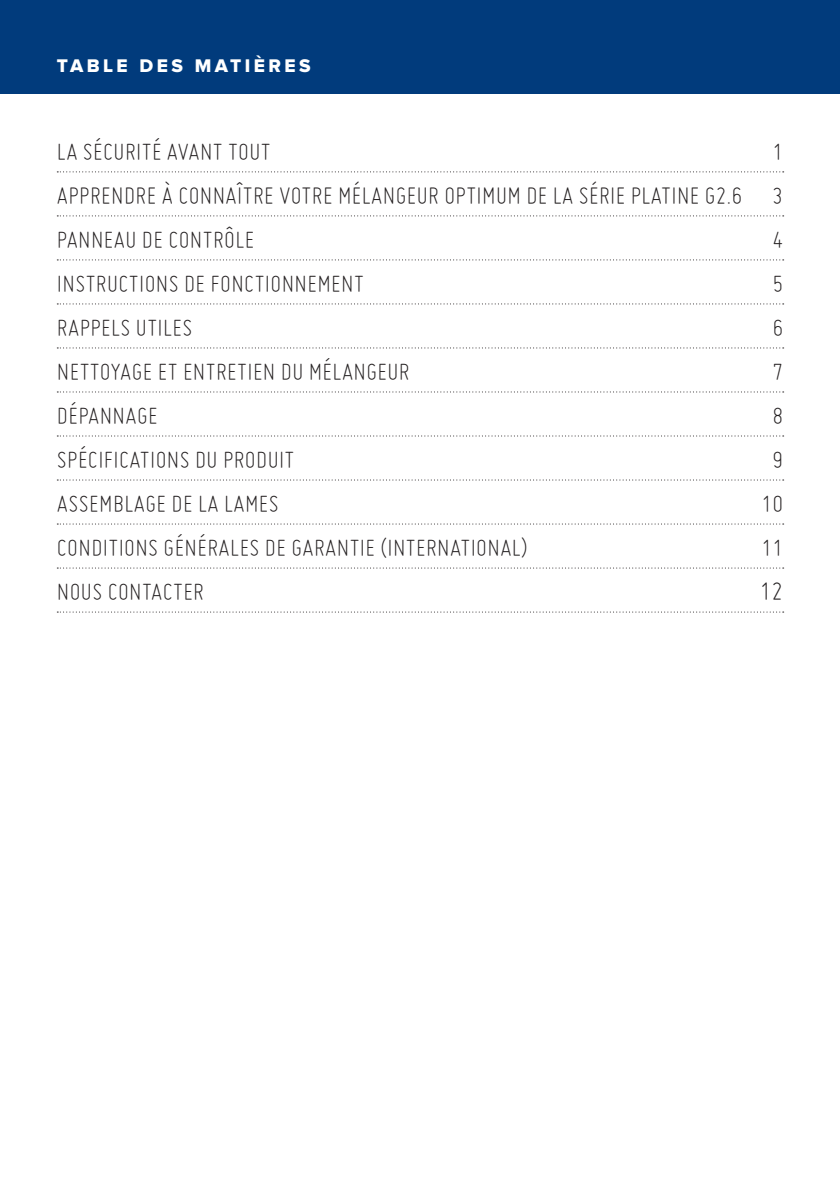
<style>
.page{position:relative;width:840px;height:1191px;background:#fff}
.page>*{position:absolute;margin:0;border:0;box-sizing:border-box;transform-origin:0 0}
.New_Contents_ENGLISH{font:300 28px "Miso";color:#231f20}
.New_Contents_ENGLISH-2{font:300 26.6px "Miso";letter-spacing:.015em;color:#231f20}
.New_Contents_ENGLISH-3{font:300 26px "Miso";letter-spacing:.015em;color:#231f20}
.Page_Header_ENGLISH{font:19px "Proxima Nova Extrabld";letter-spacing:.18em;color:#fff}
.s1{font-size:26px}
</style>
<div class="page">
<div style="left:0;top:0;width:839px;height:94px;background:#013b7c"></div>
<svg style="left:57px;top:171px;width:726px;height:1px"></svg>
<svg style="left:57px;top:215px;width:726px;height:1px"></svg>
<svg style="left:57px;top:259px;width:726px;height:1px"></svg>
<svg style="left:57px;top:303px;width:726px;height:1px"></svg>
<svg style="left:57px;top:347px;width:726px;height:1px"></svg>
<svg style="left:57px;top:391px;width:726px;height:1px"></svg>
<svg style="left:57px;top:435px;width:726px;height:1px"></svg>
<svg style="left:57px;top:479px;width:726px;height:1px"></svg>
<svg style="left:57px;top:523px;width:726px;height:1px"></svg>
<svg style="left:57px;top:567px;width:726px;height:1px"></svg>
<svg style="left:57px;top:611px;width:726px;height:1px"></svg>
<p class="Page_Header_ENGLISH" style="left:57px;top:57px;width:255px">TABLE DES MATIÈRES</p>
<p class="New_Contents_ENGLISH-3" style="left:57px;top:137px;width:215px">LA SÉCURITÉ AVANT TOUT</p>
<p class="New_Contents_ENGLISH-3" style="left:772px;top:137px;width:12px">1</p>
<p class="New_Contents_ENGLISH-2" style="left:57px;top:180px;width:727px">APPRENDRE À CONNAÎTRE VOTRE MÉLANGEUR OPTIMUM DE LA SÉRIE PLATINE G2.6 <span class="s1">3</span></p>
<p class="New_Contents_ENGLISH-3" style="left:57px;top:225px;width:199px">PANNEAU DE CONTRÔLE</p>
<p class="New_Contents_ENGLISH-3" style="left:772px;top:225px;width:12px">4</p>
<p class="New_Contents_ENGLISH-3" style="left:57px;top:269px;width:308px">INSTRUCTIONS DE FONCTIONNEMENT</p>
<p class="New_Contents_ENGLISH-3" style="left:772px;top:269px;width:12px">5</p>
<p class="New_Contents_ENGLISH-3" style="left:57px;top:313px;width:137px">RAPPELS UTILES</p>
<p class="New_Contents_ENGLISH-3" style="left:772px;top:313px;width:12px">6</p>
<p class="New_Contents_ENGLISH-3" style="left:57px;top:357px;width:354px">NETTOYAGE ET ENTRETIEN DU MÉLANGEUR</p>
<p class="New_Contents_ENGLISH-3" style="left:772px;top:357px;width:12px">7</p>
<p class="New_Contents_ENGLISH-3" style="left:57px;top:401px;width:102px">DÉPANNAGE</p>
<p class="New_Contents_ENGLISH-3" style="left:772px;top:401px;width:12px">8</p>
<p class="New_Contents_ENGLISH-3" style="left:57px;top:445px;width:239px">SPÉCIFICATIONS DU PRODUIT</p>
<p class="New_Contents_ENGLISH-3" style="left:772px;top:445px;width:12px">9</p>
<p class="New_Contents_ENGLISH-3" style="left:57px;top:489px;width:223px">ASSEMBLAGE DE LA LAMES</p>
<p class="New_Contents_ENGLISH-3" style="left:761px;top:489px;width:23px">10</p>
<p class="New_Contents_ENGLISH-3" style="left:57px;top:533px;width:472px">CONDITIONS GÉNÉRALES DE GARANTIE (INTERNATIONAL)</p>
<p class="New_Contents_ENGLISH-3" style="left:761px;top:533px;width:23px">11</p>
<p class="New_Contents_ENGLISH-3" style="left:57px;top:577px;width:149px">NOUS CONTACTER</p>
<p class="New_Contents_ENGLISH" style="left:759px;top:575px;width:25px">12</p>
</div>
